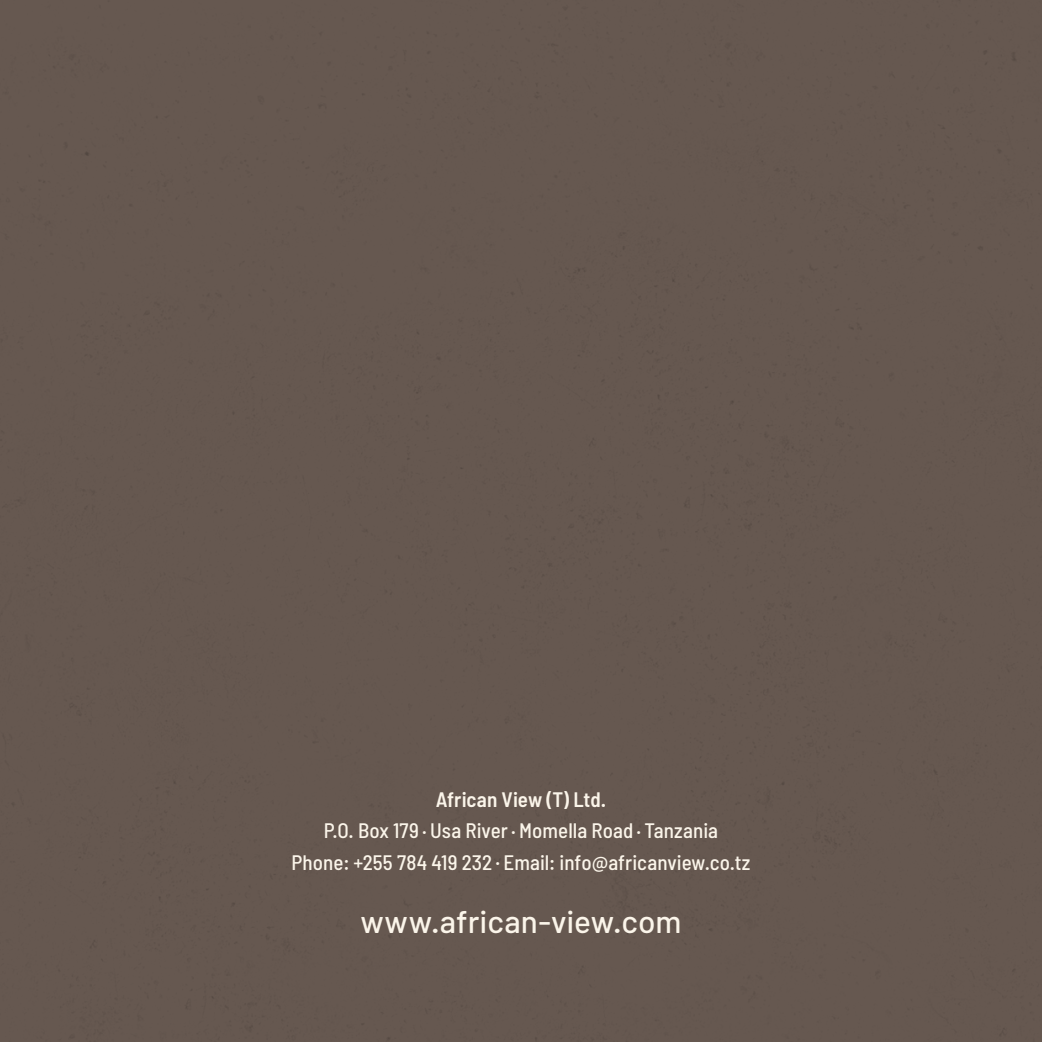
<style>
.page{position:relative;width:1042px;height:1042px;background:#665850}
.page>*{position:absolute;margin:0;border:0;box-sizing:border-box;transform-origin:0 0}
.t1{font:500 31.5px "Barlow";color:#fbf5ea}
.t2{font:500 semi-condensed 21px/31.5px "Barlow";letter-spacing:.005em;color:#fbf5ea;text-align:center}
.t3{font:600 semi-condensed 21px "Barlow";color:#fbf5ea}
</style>
<div class="page">
<p class="t3" style="left:436px;top:786px;width:172px">African View (T) Ltd.</p>
<p class="t2" style="left:291px;top:814px;width:460px">P.O. Box 179 · Usa River · Momella Road · Tanzania<br>Phone: +255 784 419 232 · Email: info@africanview.co.tz</p>
<h1 class="t1" style="left:360px;top:902px;width:323px">www.african-view.com</h1>
</div>
